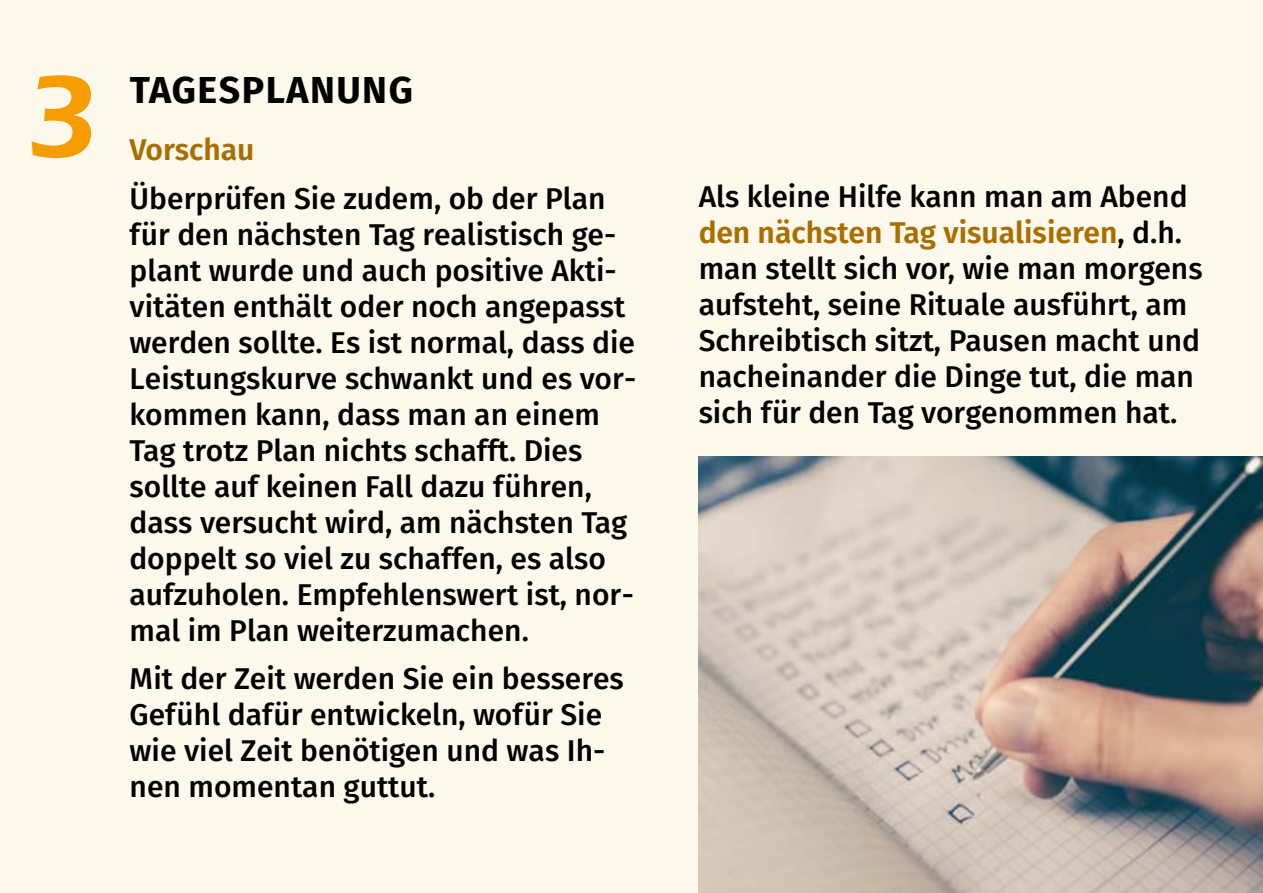
<style>
.page{position:relative;width:1263px;height:893px;background:#fcf8ec}
.page>*{position:absolute;margin:0;border:0;box-sizing:border-box;transform-origin:0 0}
.t1{font:600 120px "Eras ITC";color:#f59c00}
.t2{font:700 37.5px "Fira Sans";letter-spacing:.04em;color:#000}
.t3{font:500 30px/36px "Fira Sans";color:#000}
.t4{font:600 30px "Fira Sans";color:#a86e00}
.s1{font-weight:600;color:#a86e00}
</style>
<div class="page">
<img style="left:699px;top:457px;width:564px;height:436px">
<h1 class="t1" style="left:25px;top:49px;width:75px">3</h1>
<p class="t2" style="left:130px;top:63px;width:285px">TAGESPLANUNG</p>
<p class="t4" style="left:130px;top:128px;width:126px">Vorschau</p>
<p class="t3" style="left:130px;top:180px;width:508px">Überprüfen Sie zudem, ob der Plan für den nächsten Tag realistisch ge&shy;plant wurde und auch positive Akti&shy;vitäten enthält oder noch angepasst werden sollte. Es ist normal, dass die Leistungskurve schwankt und es vor&shy;kommen kann, dass man an einem Tag trotz Plan nichts schafft. Dies sollte auf keinen Fall dazu führen, dass versucht wird, am nächsten Tag doppelt so viel zu schaffen, es also aufzuholen. Empfehlenswert ist, nor&shy;mal im Plan weiterzumachen.</p>
<p class="t3" style="left:130px;top:661px;width:496px">Mit der Zeit werden Sie ein besseres<br>Gefühl dafür entwickeln, wofür Sie wie viel Zeit benötigen und was Ih&shy;nen momentan guttut.</p>
<p class="t3" style="left:699px;top:179px;width:505px">Als kleine Hilfe kann man am Abend <span class="s1">den nächsten Tag visualisieren</span>, d.h. man stellt sich vor, wie man morgens aufsteht, seine Rituale ausführt, am Schreibtisch sitzt, Pausen macht und nacheinander die Dinge tut, die man sich für den Tag vorgenommen hat.</p>
</div>
